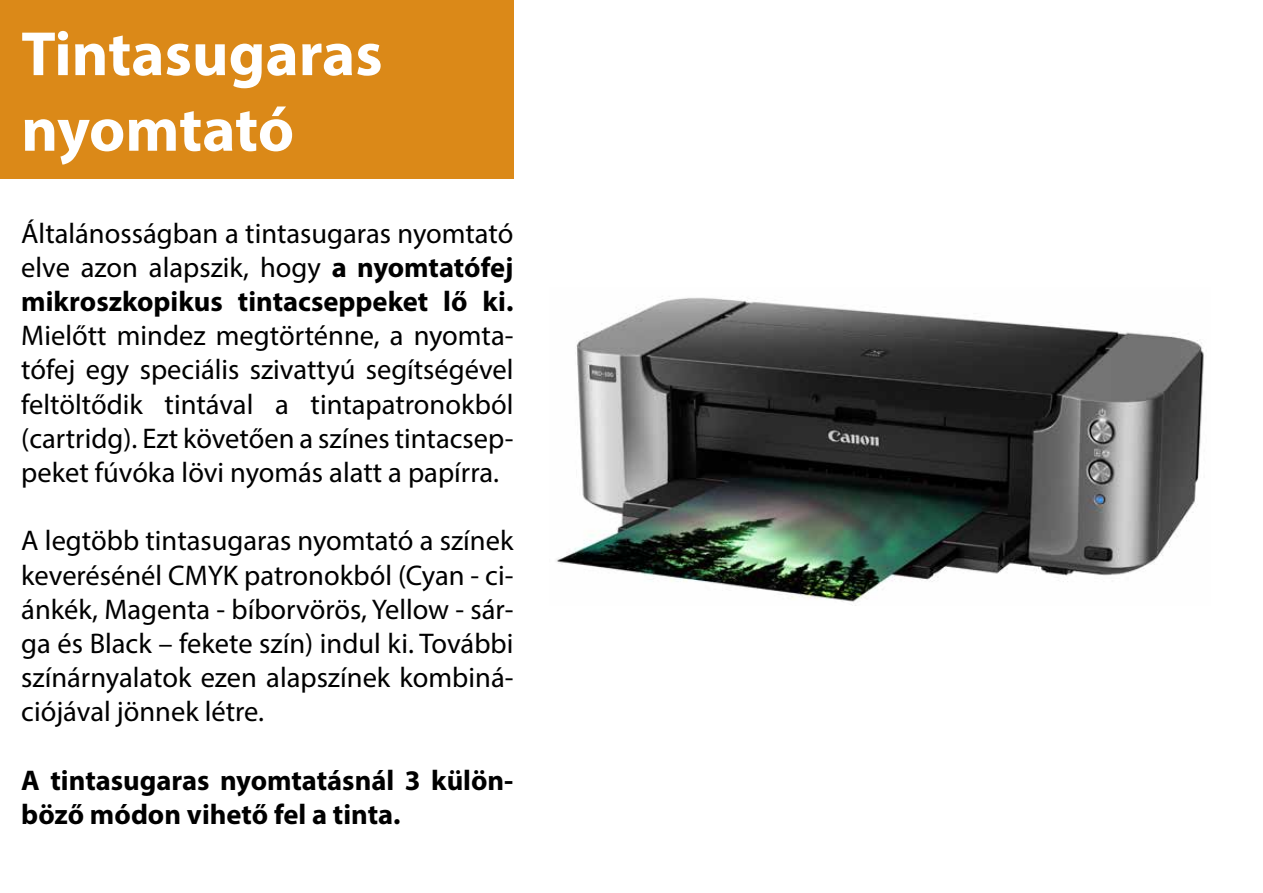
<style>
.page{position:relative;width:1263px;height:893px;background:#fff}
.page>*{position:absolute;margin:0;border:0;box-sizing:border-box;transform-origin:0 0}
.t1{font:700 63px/75.6px "Myriad Pro";color:#fff}
.t2{font:28.5px/34.2px "Myriad Pro";color:#000;text-align:justify}
.t3{font:700 28.5px/34.2px "Myriad Pro";color:#000}
.s1{font-weight:700}
</style>
<div class="page">
<div style="left:0;top:0;width:513px;height:179px;background:#db8918"></div>
<img style="left:556px;top:297px;width:648px;height:305px">
<h1 class="t1" style="left:21px;top:14px;width:363px">Tintasugaras nyomtató</h1>
<p class="t2" style="left:21px;top:215px;width:494px">Általánosságban a tintasugaras nyomtató elve azon alapszik, hogy <span class="s1">a nyomtatófej mikroszkopikus tintacseppeket lő ki.</span></p>
<p class="t2" style="left:21px;top:318px;width:494px">Mielőtt mindez megtörténne, a nyomta&shy;tófej egy speciális szivattyú segítségével feltöltődik tintával a tintapatronokból (cartridg). Ezt követően a színes tintacsep&shy;peket fúvóka lövi nyomás alatt a papírra.</p>
<p class="t2" style="left:21px;top:523px;width:494px">A legtöbb tintasugaras nyomtató a színek keverésénél CMYK patronokból (Cyan - ci&shy;ánkék, Magenta - bíborvörös, Yellow - sár&shy;ga és Black – fekete szín) indul ki. További színárnyalatok ezen alapszínek kombiná&shy;ciójával jönnek létre.</p>
<p class="t3" style="left:21px;top:762px;width:494px">A tintasugaras nyomtatásnál 3 külön&shy;böző módon vihető fel a tinta.</p>
</div>
